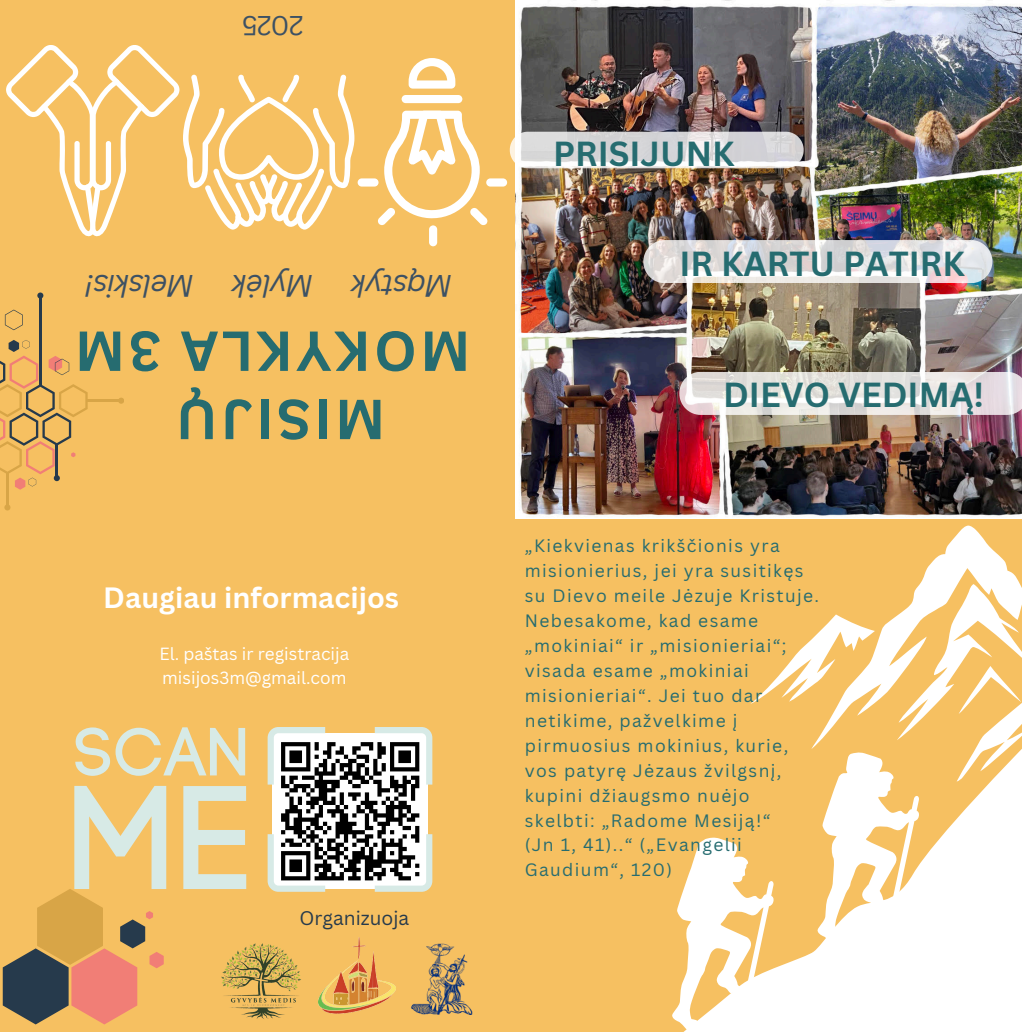
<style>
.page{position:relative;width:1022px;height:1032px;background:#f6c061}
.page>*{position:absolute;margin:0;border:0;box-sizing:border-box;transform-origin:0 0}
.t1{font:700 55.12px/68.2px "Canva Sans";letter-spacing:.055em;color:#266c70;text-align:center}
.t2{font:700 33.77px "Canva Sans";color:#266c70}
.t3{font:italic 30.28px "Canva Sans";color:#3d5164}
.t4{font:700 28.53px "Canva Sans";color:#fff}
.t5{font:26.78px "Canva Sans";color:#3d5164}
.t6{font:19.25px "Canva Sans";color:#263a4c}
.t7{font:17.5px/24.8px "Canva Sans";letter-spacing:.08em;color:#266c70}
.t8{font:17.15px/23.6px "Canva Sans";color:#fff}
</style>
<div class="page">
<hr style="left:87px;top:399px;width:34px;height:3px;background:#d8a547">
<svg style="left:119px;top:398px;width:5px;height:6px"></svg>
<hr style="left:39px;top:295px;width:3px;height:91px;background:#263a4c">
<svg style="left:37px;top:292px;width:6px;height:6px"></svg>
<hr style="left:6px;top:473px;width:3px;height:34px;background:#d8a547">
<svg style="left:4px;top:505px;width:6px;height:5px"></svg>
<svg style="left:5px;top:309px;width:18px;height:21px"></svg>
<svg style="left:0;top:340px;width:88px;height:150px"></svg>
<img style="left:221px;top:943px;width:80px;height:76px">
<img style="left:318px;top:937px;width:77px;height:77px">
<img style="left:411px;top:943px;width:62px;height:71px">
<svg style="left:268px;top:727px;width:164px;height:164px;background:#9e9e9b"></svg>
<svg style="left:75px;top:727px;width:35px;height:49px"></svg>
<svg style="left:116px;top:727px;width:129px;height:49px"></svg>
<svg style="left:3px;top:786px;width:163px;height:238px"></svg>
<svg style="left:183px;top:786px;width:63px;height:103px"></svg>
<svg style="left:683px;top:781px;width:338px;height:251px;fill:#fff"></svg>
<svg style="left:817px;top:781px;width:103px;height:160px"></svg>
<svg style="left:672px;top:837px;width:102px;height:193px"></svg>
<svg style="left:811px;top:525px;width:211px;height:256px"></svg>
<svg style="left:750px;top:614px;width:125px;height:90px"></svg>
<svg style="left:897px;top:584px;width:125px;height:156px"></svg>
<img style="left:515px;top:0;width:507px;height:518px">
<div style="left:429px;top:225px;width:8px;height:21px;background:#fff;border-radius:4px"></div>
<div style="left:358px;top:178px;width:20px;height:9px;background:#fff;border-radius:4px"></div>
<div style="left:486px;top:178px;width:21px;height:9px;background:#fff;border-radius:4px"></div>
<div style="left:402px;top:95px;width:60px;height:8px;background:#fff;border-radius:4px"></div>
<svg style="left:409px;top:58px;width:46px;height:31px"></svg>
<svg style="left:377px;top:111px;width:111px;height:114px"></svg>
<svg style="left:6px;top:45px;width:348px;height:192px"></svg>
<svg style="left:510px;top:132px;width:294px;height:36px;background:#dedcdc"></svg>
<svg style="left:643px;top:240px;width:349px;height:42px;background:#dfdddd"></svg>
<svg style="left:679px;top:372px;width:343px;height:42px;background:#e5e1e0"></svg>
<p class="t5" style="left:303px;top:45px;width:63px;rotate:-180deg">02 52</p>
<h2 class="t3" style="left:194px;top:307px;width:111px;rotate:-180deg">M !siksle</h2>
<h2 class="t3" style="left:313px;top:307px;width:83px;rotate:-180deg">M kėly</h2>
<h2 class="t3" style="left:453px;top:307px;width:103px;rotate:-180deg">M ą kyts</h2>
<p class="t1" style="left:471px;top:455px;width:398px;rotate:-180deg">M SI JI Ų<br>MOKYKLA 3M</p>
<h2 class="t4" style="left:103px;top:578px;width:297px">Daugiau informacijos</h2>
<p class="t8" style="left:159px;top:642px;width:191px">El. paštas ir registracija misijos3m@gmail.com</p>
<h5 class="t6" style="left:300px;top:904px;width:111px">Organizuoja</h5>
<p class="t2" style="left:553px;top:129px;width:183px">PRISIJUNK</p>
<p class="t2" style="left:679px;top:239px;width:287px">IR KARTU PATIRK</p>
<p class="t2" style="left:723px;top:371px;width:262px">DIEVO VEDIMĄ!</p>
<p class="t7" style="left:525px;top:533px;width:296px">„Kiekvienas krikščionis yra misionierius, jei yra susitikęs su Dievo meile Jėzuje Kristuje.<br>Nebesakome, kad esame „mokiniai“ ir „misionieriai“; visada esame „mokiniai misionieriai“. Jei tuo dar netikime, pažvelkime į pirmuosius mokinius, kurie, vos patyrę Jėzaus žvilgsnį, kupini džiaugsmo nuėjo skelbti: „Radome Mesiją!“<br>(Jn 1, 41)..“ („Evangelii<br>Gaudium“, 120)</p>
</div>
